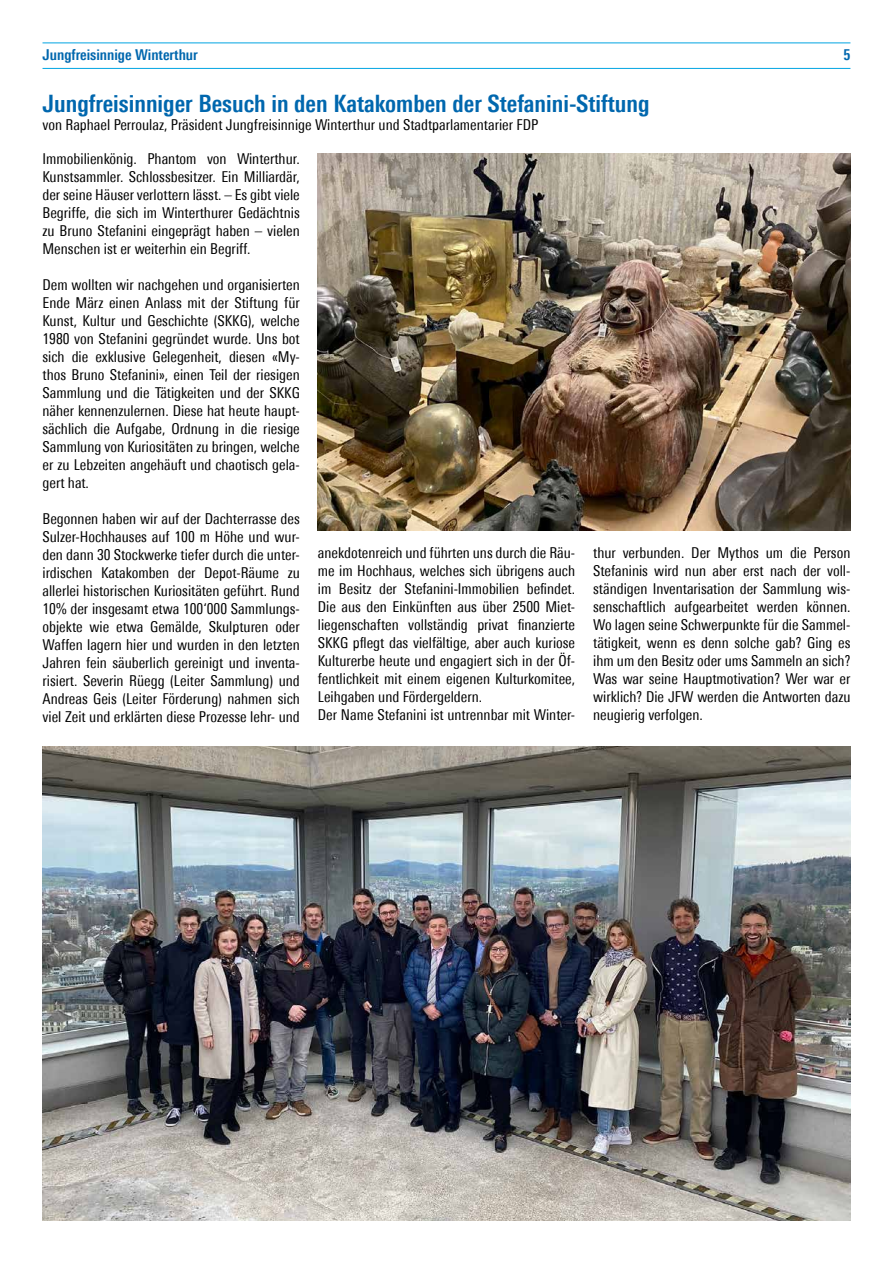
<style>
.page{position:relative;width:893px;height:1263px;background:#fff}
.page>*{position:absolute;margin:0;border:0;box-sizing:border-box;transform-origin:0 0}
.t1{font:700 condensed 24px "Univers Next Pro";color:#0067ae}
.t2{font:condensed 15px/18px "Univers Next Pro";color:#000;text-align:justify}
.t3{font:700 condensed 15px "Univers Next Pro";color:#0067ae}
</style>
<div class="page">
<hr style="left:43px;top:43px;width:807px;height:1px;background:#00a4e2">
<hr style="left:43px;top:68px;width:807px;height:1px;background:#00a4e2">
<img style="left:318px;top:153px;width:532px;height:377px">
<img style="left:43px;top:746px;width:807px;height:474px">
<p class="t3" style="left:43px;top:46px;width:157px">Jungfreisinnige Winterthur</p>
<p class="t3" style="left:843px;top:46px;width:9px">5</p>
<h1 class="t1" style="left:43px;top:89px;width:608px">Jungfreisinniger Besuch in den Katakomben der Stefanini-Stiftung</h1>
<p class="t2" style="left:43px;top:115px;width:497px">von Raphael Perroulaz, Präsident Jungfreisinnige Winterthur und Stadtparlamentarier FDP</p>
<p class="t2" style="left:43px;top:150px;width:259px">Immobilienkönig. Phantom von Winterthur.<br>Kunstsammler. Schlossbesitzer. Ein Milliardär, der seine Häuser verlottern lässt. – Es gibt viele Begriffe, die sich im Winterthurer Gedächtnis zu Bruno Stefanini eingeprägt haben – vielen Menschen ist er weiterhin ein Begriff.</p>
<p class="t2" style="left:43px;top:276px;width:259px">Dem wollten wir nachgehen und organisierten Ende März einen Anlass mit der Stiftung für Kunst, Kultur und Geschichte (SKKG), welche 1980 von Stefanini gegründet wurde. Uns bot sich die exklusive Gelegenheit, diesen «My&shy;thos Bruno Stefanini», einen Teil der riesigen Sammlung und die Tätigkeiten und der SKKG näher kennenzulernen. Diese hat heute haupt&shy;sächlich die Aufgabe, Ordnung in die riesige Sammlung von Kuriositäten zu bringen, welche er zu Lebzeiten angehäuft und chaotisch gela&shy;gert hat.</p>
<p class="t2" style="left:43px;top:510px;width:259px">Begonnen haben wir auf der Dachterrasse des Sulzer-Hochhauses auf 100 m Höhe und wur&shy;den dann 30 Stockwerke tiefer durch die unter&shy;irdischen Katakomben der Depot-Räume zu allerlei historischen Kuriositäten geführt. Rund 10% der insgesamt etwa 100‘000 Sammlungs&shy;objekte wie etwa Gemälde, Skulpturen oder Waffen lagern hier und wurden in den letzten Jahren fein säuberlich gereinigt und inventa&shy;risiert. Severin Rüegg (Leiter Sammlung) und Andreas Geis (Leiter Förderung) nahmen sich viel Zeit und erklärten diese Prozesse lehr- und</p>
<p class="t2" style="left:318px;top:544px;width:259px;text-align:left">anekdotenreich und führten uns durch die Räu&shy;me im Hochhaus, welches sich übrigens auch im Besitz der Stefanini-Immobilien befindet.<br>Die aus den Einkünften aus über 2500 Miet&shy;liegenschaften vollständig privat finanzierte SKKG pflegt das vielfältige, aber auch kuriose Kulturerbe heute und engagiert sich in der Öf&shy;fentlichkeit mit einem eigenen Kulturkomitee, Leihgaben und Fördergeldern.<br>Der Name Stefanini ist untrennbar mit Winter-</p>
<p class="t2" style="left:593px;top:544px;width:259px">thur verbunden. Der Mythos um die Person Stefaninis wird nun aber erst nach der voll&shy;ständigen Inventarisation der Sammlung wis&shy;senschaftlich aufgearbeitet werden können.<br>Wo lagen seine Schwerpunkte für die Sammel&shy;tätigkeit, wenn es denn solche gab? Ging es ihm um den Besitz oder ums Sammeln an sich?<br>Was war seine Hauptmotivation? Wer war er wirklich? Die JFW werden die Antworten dazu neugierig verfolgen.</p>
</div>
